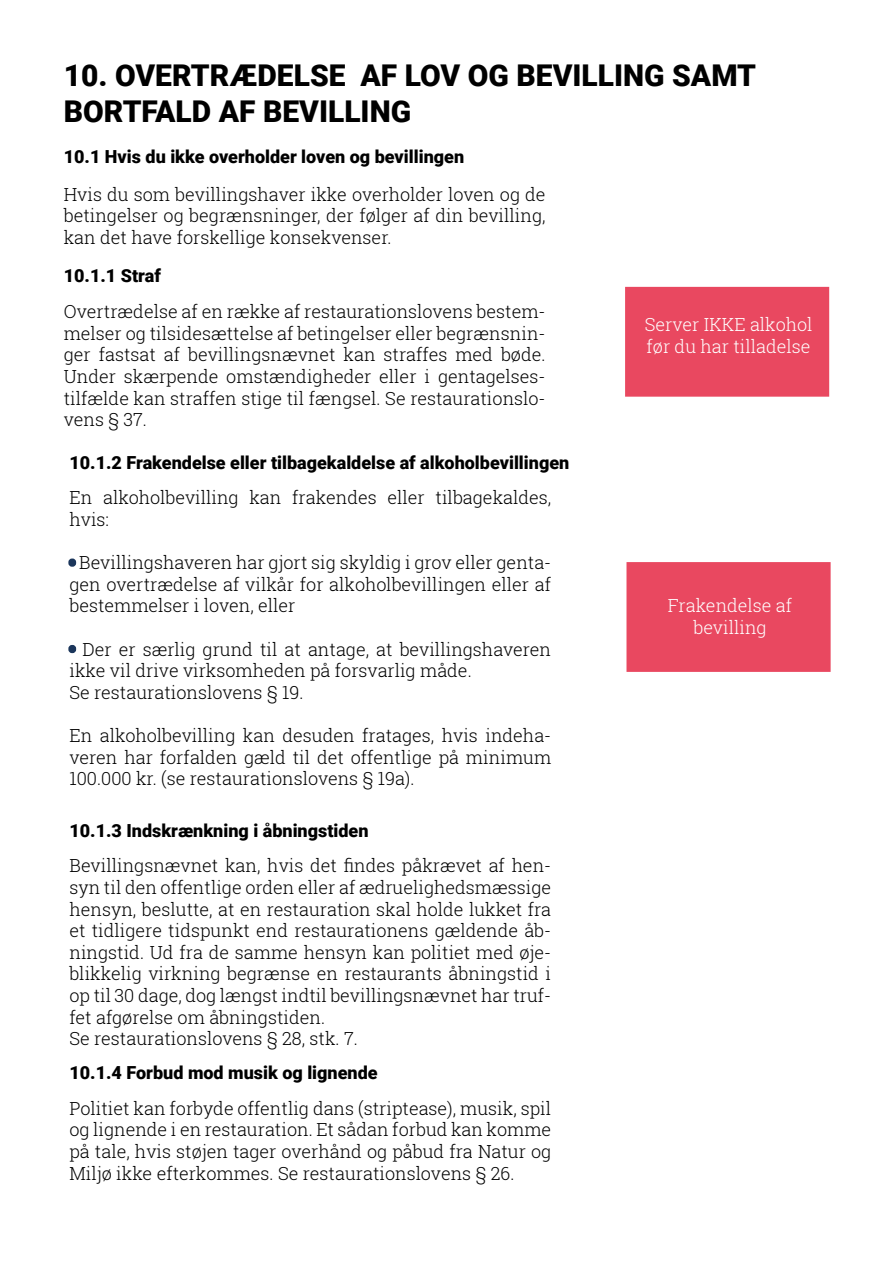
<style>
.page{position:relative;width:893px;height:1263px;background:#fff}
.page>*{position:absolute;margin:0;border:0;box-sizing:border-box;transform-origin:0 0}
.overskrift_1{font:900 30px/36px "Roboto";color:#000}
.t1{font:300 18px/21.6px "Roboto Slab";color:#000;text-align:justify}
.overskrift_2{font:900 18px "Roboto";color:#000}
.t2{font:300 18px/21.6px "Roboto Slab";color:#fff;text-align:center}
.s1{color:#1b355b}
</style>
<div class="page">
<div style="left:625px;top:287px;width:204px;height:110px;background:#e94860;border:4px solid #e94860"></div>
<div style="left:626px;top:562px;width:205px;height:110px;background:#e94860;border:4px solid #e94860"></div>
<h1 class="overskrift_1" style="left:64px;top:57px;width:694px">10. OVERTRÆDELSE AF LOV OG BEVILLING SAMT<br>BORTFALD AF BEVILLING</h1>
<p class="overskrift_2" style="left:64px;top:144px;width:402px">10.1 Hvis du ikke overholder loven og bevillingen</p>
<p class="t1" style="left:64px;top:183px;width:483px">Hvis du som bevillingshaver ikke overholder loven og de betingelser og begrænsninger, der følger af din bevilling, kan det have forskellige konsekvenser.</p>
<h2 class="overskrift_2" style="left:64px;top:263px;width:99px">10.1.1 Straf</h2>
<p class="t1" style="left:64px;top:300px;width:483px">Overtrædelse af en række af restaurationslovens bestem&shy;melser og tilsidesættelse af betingelser eller begrænsnin&shy;ger fastsat af bevillingsnævnet kan straffes med bøde.<br>Under skærpende omstændigheder eller i gentagelses&shy;tilfælde kan straffen stige til fængsel. Se restaurationslo&shy;vens § 37.</p>
<p class="t2" style="left:645px;top:314px;width:169px">Server IKKE alkohol</p>
<p class="t2" style="left:646px;top:335px;width:166px">før du har tilladelse</p>
<h2 class="overskrift_2" style="left:69px;top:449px;width:501px">10.1.2 Frakendelse eller tilbagekaldelse af alkoholbevillingen</h2>
<p class="t1" style="left:69px;top:487px;width:483px">En alkoholbevilling kan frakendes eller tilbagekaldes, hvis:</p>
<p class="t1" style="left:69px;top:551px;width:483px"><span class="s1">•</span> Bevillingshaveren har gjort sig skyldig i grov eller genta&shy;gen overtrædelse af vilkår for alkoholbevillingen eller af bestemmelser i loven, eller</p>
<p class="t1" style="left:69px;top:638px;width:483px"><span class="s1">•</span> Der er særlig grund til at antage, at bevillingshaveren ikke vil drive virksomheden på forsvarlig måde.</p>
<p class="t1" style="left:69px;top:681px;width:236px">Se restaurationslovens § 19.</p>
<p class="t1" style="left:69px;top:724px;width:483px">En alkoholbevilling kan desuden fratages, hvis indeha&shy;veren har forfalden gæld til det offentlige på minimum 100.000 kr. (se restaurationslovens § 19a).</p>
<h2 class="overskrift_2" style="left:69px;top:817px;width:301px">10.1.3 Indskrænkning i åbningstiden</h2>
<p class="t1" style="left:69px;top:855px;width:483px">Bevillingsnævnet kan, hvis det findes påkrævet af hen&shy;syn til den offentlige orden eller af ædruelighedsmæssige hensyn, beslutte, at en restauration skal holde lukket fra et tidligere tidspunkt end restaurationens gældende åb&shy;ningstid. Ud fra de samme hensyn kan politiet med øje&shy;blikkelig virkning begrænse en restaurants åbningstid i op til 30 dage, dog længst indtil bevillingsnævnet har truf&shy;fet afgørelse om åbningstiden.</p>
<p class="t1" style="left:69px;top:1027px;width:290px">Se restaurationslovens § 28, stk. 7.</p>
<h2 class="overskrift_2" style="left:69px;top:1060px;width:310px">10.1.4 Forbud mod musik og lignende</h2>
<p class="t1" style="left:69px;top:1097px;width:483px">Politiet kan forbyde offentlig dans (striptease), musik, spil og lignende i en restauration. Et sådan forbud kan komme på tale, hvis støjen tager overhånd og påbud fra Natur og Miljø ikke efterkommes. Se restaurationslovens § 26.</p>
<p class="t2" style="left:668px;top:594px;width:126px">Frakendelse af bevilling</p>
</div>
